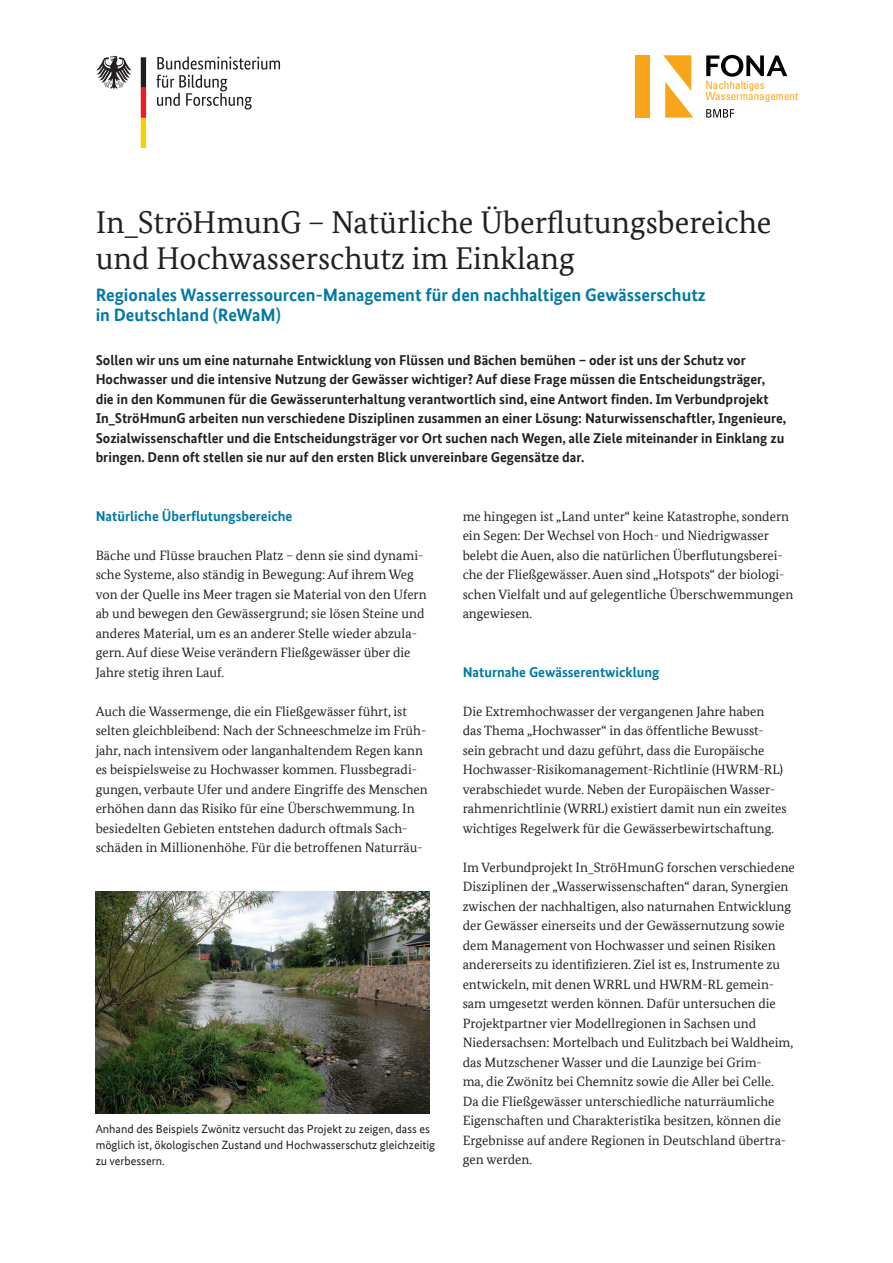
<style>
.page{position:relative;width:893px;height:1263px;background:#fff}
.page>*{position:absolute;margin:0;border:0;box-sizing:border-box;transform-origin:0 0}
.Headline{font:31.5px/36px "Bundes Serif Office";color:#231f20}
.Subline{font:700 18px/19.5px "Bundes Sans Office";color:#0079a3}
.Vorspann{font:700 14.25px/19.5px "Bundes Sans Office";color:#231f20}
.Zwischentitel{font:700 14.25px "Bundes Sans Office";color:#0079a3}
.Fließtext{font:13.5px/19.5px "Bundes Serif Office";color:#231f20}
.Abb{font:12px/15.8px "Bundes Sans Office";color:#231f20}
.t1{font:condensed 11.1px/11.9px "Univers LT";color:#f9a51b}
</style>
<div class="page">
<img style="left:96px;top:891px;width:334px;height:222px">
<svg style="left:156px;top:57px;width:124px;height:53px"></svg>
<svg style="left:96px;top:56px;width:36px;height:33px"></svg>
<svg style="left:141px;top:57px;width:5px;height:91px"></svg>
<div style="left:635px;top:55px;width:15px;height:63px;background:#f9a51b"></div>
<svg style="left:663px;top:55px;width:30px;height:63px"></svg>
<svg style="left:706px;top:109px;width:28px;height:9px"></svg>
<svg style="left:706px;top:55px;width:81px;height:22px"></svg>
<p class="t1" style="left:705px;top:79px;width:94px">Nachhaltiges<br>Wassermanagement</p>
<h1 class="Headline" style="left:96px;top:204px;width:677px">In_StröHmunG – Natürliche Überflutungsbereiche und Hochwasserschutz im Einklang</h1>
<h2 class="Subline" style="left:96px;top:285px;width:612px">Regionales Wasserressourcen-Management für den nachhaltigen Gewässerschutz in Deutschland (ReWaM)</h2>
<p class="Vorspann" style="left:96px;top:350px;width:692px">Sollen wir uns um eine naturnahe Entwicklung von Flüssen und Bächen bemühen – oder ist uns der Schutz vor Hochwasser und die intensive Nutzung der Gewässer wichtiger? Auf diese Frage müssen die Entscheidungsträger, die in den Kommunen für die Gewässerunterhaltung verantwortlich sind, eine Antwort finden. Im Verbundprojekt In_StröHmunG arbeiten nun verschiedene Disziplinen zusammen an einer Lösung: Naturwissenschaftler, Ingenieure, Sozialwissenschaftler und die Entscheidungsträger vor Ort suchen nach Wegen, alle Ziele miteinander in Einklang zu bringen. Denn oft stellen sie nur auf den ersten Blick unvereinbare Gegensätze dar.</p>
<h3 class="Zwischentitel" style="left:96px;top:508px;width:198px">Natürliche Überflutungsbereiche</h3>
<p class="Fließtext" style="left:96px;top:545px;width:333px">Bäche und Flüsse brauchen Platz – denn sie sind dynami&shy;sche Systeme, also ständig in Bewegung: Auf ihrem Weg von der Quelle ins Meer tragen sie Material von den Ufern ab und bewegen den Gewässergrund; sie lösen Steine und anderes Material, um es an anderer Stelle wieder abzula&shy;gern. Auf diese Weise verändern Fließgewässer über die Jahre stetig ihren Lauf.</p>
<p class="Fließtext" style="left:96px;top:701px;width:334px">Auch die Wassermenge, die ein Fließgewässer führt, ist selten gleichbleibend: Nach der Schneeschmelze im Früh&shy;jahr, nach intensivem oder langanhaltendem Regen kann es beispielsweise zu Hochwasser kommen. Flussbegradi&shy;gungen, verbaute Ufer und andere Eingriffe des Menschen erhöhen dann das Risiko für eine Überschwemmung. In besiedelten Gebieten entstehen dadurch oftmals Sach&shy;schäden in Millionenhöhe. Für die betroffenen Naturräu-</p>
<p class="Abb" style="left:96px;top:1121px;width:341px">Anhand des Beispiels Zwönitz versucht das Projekt zu zeigen, dass es möglich ist, ökologischen Zustand und Hochwasserschutz gleichzeitig zu verbessern.</p>
<p class="Fließtext" style="left:463px;top:506px;width:332px">me hingegen ist „Land unter“ keine Katastrophe, sondern ein Segen: Der Wechsel von Hoch- und Niedrigwasser belebt die Auen, also die natürlichen Überflutungsberei&shy;che der Fließgewässer. Auen sind „Hotspots“ der biologi&shy;schen Vielfalt und auf gelegentliche Überschwemmungen angewiesen.</p>
<h3 class="Zwischentitel" style="left:463px;top:664px;width:198px">Naturnahe Gewässerentwicklung</h3>
<p class="Fließtext" style="left:463px;top:701px;width:326px">Die Extremhochwasser der vergangenen Jahre haben<br>das Thema „Hochwasser“ in das öffentliche Bewusst&shy;sein gebracht und dazu geführt, dass die Europäische Hochwasser-Risikomanagement-Richtlinie (HWRM-RL) verabschiedet wurde. Neben der Europäischen Wasser&shy;rahmenrichtlinie (WRRL) existiert damit nun ein zweites wichtiges Regelwerk für die Gewässerbewirtschaftung.</p>
<p class="Fließtext" style="left:463px;top:857px;width:334px">Im Verbundprojekt In_StröHmunG forschen verschiedene Disziplinen der „Wasserwissenschaften“ daran, Synergien zwischen der nachhaltigen, also naturnahen Entwicklung der Gewässer einerseits und der Gewässernutzung sowie dem Management von Hochwasser und seinen Risiken andererseits zu identifizieren. Ziel ist es, Instrumente zu entwickeln, mit denen WRRL und HWRM-RL gemein&shy;sam umgesetzt werden können. Dafür untersuchen die Projektpartner vier Modellregionen in Sachsen und Niedersachsen: Mortelbach und Eulitzbach bei Waldheim, das Mutzschener Wasser und die Launzige bei Grim-<br>ma, die Zwönitz bei Chemnitz sowie die Aller bei Celle.<br>Da die Fließgewässer unterschiedliche naturräumliche Eigenschaften und Charakteristika besitzen, können die Ergebnisse auf andere Regionen in Deutschland übertra&shy;gen werden.</p>
</div>
